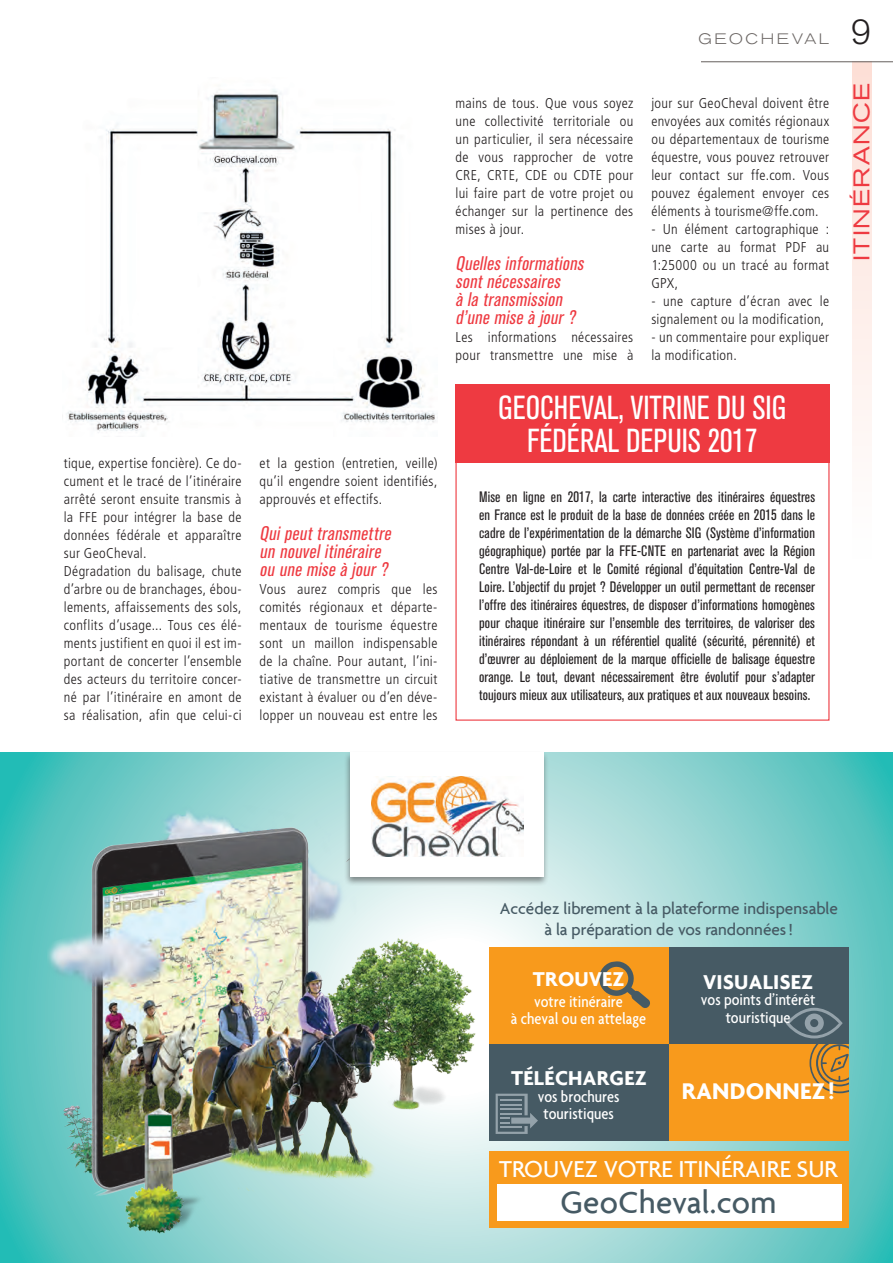
<style>
.page{position:relative;width:893px;height:1263px;background:#fff}
.page>*{position:absolute;margin:0;border:0;box-sizing:border-box;transform-origin:0 0}
.t1{font:300 34.5px "Akzidenz Grotesk BQ";color:#231f20}
.t2{font:500 33.15px "Agenda";letter-spacing:.01em;color:#465a64}
.t3{font:condensed 33px/33px "Akzidenz Grotesk BQ";color:#fff;text-align:center}
.t4{font:500 24.9px "Agenda";color:#fff}
.t5{font:700 24.45px "Agenda";letter-spacing:.015em;color:#fff}
.t6{font:expanded 22.5px "Akzidenz Grotesk BQ";letter-spacing:.06em;color:#ee3a41}
.t7{font:700 21.6px "Agenda";letter-spacing:.015em;color:#fff}
.t8{font:italic condensed 19.5px/18px "Akzidenz Grotesk BQ";color:#ee3a41}
.t9{font:500 condensed 17.25px/17.2px "Agenda";color:#fff;text-align:center}
.t10{font:500 17.25px/20.7px "Agenda";color:#465a64;text-align:center}
.t11{font:condensed 15px/18px "Akzidenz Grotesk BQ";letter-spacing:.01em;color:#231f20;text-align:justify}
.t12{font:300 expanded 15px "Akzidenz Grotesk BQ";letter-spacing:.18em;color:#6c6765}
.t13{font:300 condensed 14.25px/18px "Frutiger LT Std";letter-spacing:.025em;color:#231f20;text-align:justify}
</style>
<div class="page">
<div style="left:852px;top:62px;width:19px;height:497px;background:linear-gradient(to bottom,#fddfd6,#feffff)"></div>
<hr style="left:701px;top:61px;width:192px;height:1px;background:#6c6765">
<div style="left:455px;top:385px;width:374px;height:78px;background:#ee3a41"></div>
<img style="left:67px;top:89px;width:369px;height:348px">
<svg style="left:0;top:753px;width:893px;height:510px;background:#81d0cc"></svg>
<img style="left:30px;top:804px;width:469px;height:455px">
<div style="left:489px;top:1151px;width:359px;height:77px;background:#f89a1c"></div>
<div style="left:497px;top:1184px;width:345px;height:37px;background:#fff"></div>
<div style="left:344px;top:751px;width:205px;height:136px;background:#231f20;opacity:.48"></div>
<div style="left:350px;top:753px;width:193px;height:124px;background:#fff"></div>
<img style="left:371px;top:777px;width:152px;height:79px">
<div style="left:489px;top:947px;width:180px;height:97px;background:#f89a1c"></div>
<svg style="left:599px;top:961px;width:51px;height:47px"></svg>
<div style="left:669px;top:947px;width:179px;height:97px;background:#465a64"></div>
<div style="left:489px;top:1043px;width:180px;height:97px;background:#465a64"></div>
<svg style="left:496px;top:1094px;width:42px;height:40px"></svg>
<div style="left:669px;top:1043px;width:179px;height:97px;background:#f89a1c"></div>
<svg style="left:786px;top:1008px;width:62px;height:85px"></svg>
<p class="t12" style="left:698px;top:30px;width:132px">GEOCHEVAL</p>
<p class="t13" style="left:64px;top:454px;width:179px;text-align:left">tique, expertise foncière). Ce do&shy;cument et le tracé de l’itinéraire arrêté seront ensuite transmis à la FFE pour intégrer la base de données fédérale et apparaître sur GeoCheval.<br>Dégradation du balisage, chute d’arbre ou de branchages, ébou&shy;lements, affaissements des sols, conflits d’usage... Tous ces élé&shy;ments justifient en quoi il est im&shy;portant de concerter l’ensemble des acteurs du territoire concer&shy;né par l’itinéraire en amont de sa réalisation, afin que celui-ci</p>
<p class="t13" style="left:260px;top:454px;width:179px">et la gestion (entretien, veille) qu’il engendre soient identifiés, approuvés et effectifs.</p>
<h3 class="t8" style="left:260px;top:525px;width:137px">Quipeuttransmettre un nouvelitinéraire ou une mise à jour?</h3>
<p class="t13" style="left:260px;top:580px;width:179px">Vous aurez compris que les comités régionaux et départe&shy;mentaux de tourisme équestre sont un maillon indispensable de la chaîne. Pour autant, l’ini&shy;tiative de transmettre un circuit existant à évaluer ou d’en déve&shy;lopper un nouveau est entre les</p>
<p class="t13" style="left:455px;top:94px;width:179px">mains de tous. Que vous soyez une collectivité territoriale ou un particulier, il sera nécessaire de vous rapprocher de votre CRE, CRTE, CDE ou CDTE pour lui faire part de votre projet ou échanger sur la pertinence des mises à jour.</p>
<h3 class="t8" style="left:455px;top:255px;width:133px">Quellesinformations sontnécessaires<br>à la transmission d’une mise à jour?</h3>
<p class="t13" style="left:455px;top:328px;width:179px">Les informations nécessaires pour transmettre une mise à</p>
<p class="t13" style="left:651px;top:94px;width:179px">jour sur GeoCheval doivent être envoyées aux comités régionaux ou départementaux de tourisme équestre, vous pouvez retrouver leur contact sur ffe.com. Vous pouvez également envoyer ces éléments à tourisme@ffe.com.</p>
<p class="t13" style="left:651px;top:220px;width:179px">- Un élément cartographique : une carte au format PDF au 1:25000 ou un tracé au format GPX,</p>
<p class="t13" style="left:651px;top:292px;width:179px">- une capture d’écran avec le signalement ou la modification,</p>
<p class="t13" style="left:651px;top:328px;width:179px">- un commentaire pour expliquer la modification.</p>
<h3 class="t3" style="left:498px;top:391px;width:289px">GEOCHEVAL, VITRINE DU SIG<br>FÉDÉRAL DEPUIS 2017</h3>
<p class="t11" style="left:479px;top:488px;width:337px">Mise en ligne en 2017, la carte interactive des itinéraires équestres en France est le produit de la base de données créée en 2015 dans le cadre de l’expérimentation de la démarche SIG (Système d’information géographique) portée par la FFE-CNTE en partenariat avec la Région Centre Val-de-Loire et le Comité régional d’équitation Centre-Val de Loire. L’objectif du projet ? Développer un outil permettant de recenser l’offre des itinéraires équestres, de disposer d’informations homogènes pour chaque itinéraire sur l’ensemble des territoires, de valoriser des itinéraires répondant à un référentiel qualité (sécurité, pérennité) et d’œuvrer au déploiement de la marque officielle de balisage équestre orange. Le tout, devant nécessairement être évolutif pour s’adapter toujours mieux aux utilisateurs, aux pratiques et aux nouveaux besoins.</p>
<h1 class="t1" style="left:851px;top:12px;width:22px">9</h1>
<h3 class="t6" style="left:848px;top:261px;width:180px;rotate:-90deg">ITINÉRANCE</h3>
<p class="t10" style="left:500px;top:898px;width:340px">Accédez librement à la plateforme indispensable à la préparation de vos randonnées!</p>
<h3 class="t7" style="left:533px;top:966px;width:93px">TROUVEZ</h3>
<p class="t9" style="left:511px;top:992px;width:137px">votre itinéraire<br>à cheval ou en attelage</p>
<h3 class="t7" style="left:704px;top:969px;width:111px">VISUALISEZ</h3>
<p class="t9" style="left:701px;top:991px;width:116px">vos points d’intérêt touristique</p>
<h3 class="t7" style="left:511px;top:1065px;width:137px">TÉLÉCHARGEZ</h3>
<p class="t9" style="left:538px;top:1087px;width:83px">vos brochures touristiques</p>
<h3 class="t5" style="left:682px;top:1076px;width:154px">RANDONNEZ !</h3>
<h3 class="t4" style="left:499px;top:1154px;width:340px">TROUVEZ VOTRE ITINÉRAIRE SUR</h3>
<h2 class="t2" style="left:560px;top:1182px;width:217px">GeoCheval.com</h2>
</div>
